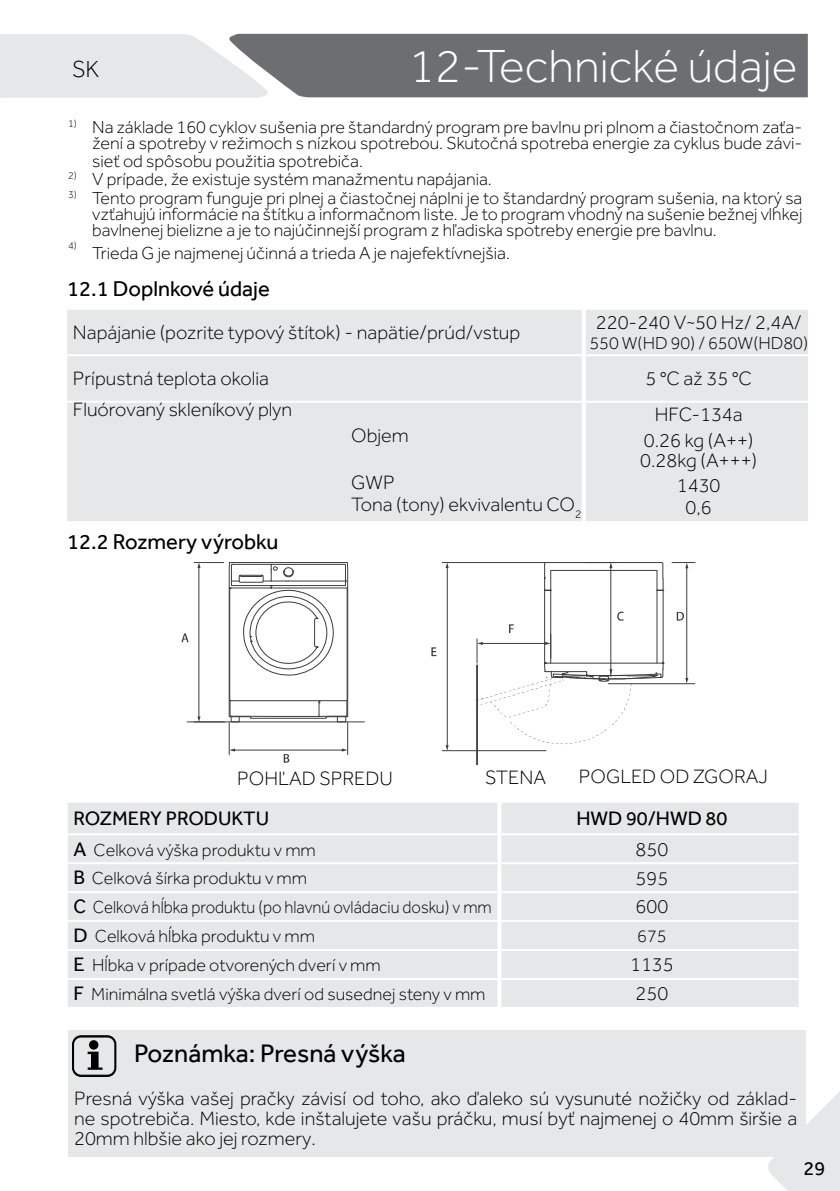
<style>
.page{position:relative;width:840px;height:1191px;background:#fff}
.page>*{position:absolute;margin:0;border:0;box-sizing:border-box;transform-origin:0 0}
.t1{font:300 48px "Effra";color:#fff}
.t2{font:26px "Effra";color:#000}
.t3{font:300 24px "Effra";color:#000}
.t4{font:22px "Effra";color:#000}
.t5{font:300 20px/25.6px "Effra";color:#000;text-align:center}
.t6{font:20px "Effra";color:#000}
.t7{font:300 18px/16px "Effra";color:#000;text-align:right}
.t8{font:300 18px "Effra";color:#000;scale:.93 1}
.t9{font:300 10.4px "Effra";color:#000}
.s1{font-weight:400;font-size:20px}
</style>
<div class="page">
<svg style="left:766px;top:1045px;width:73px;height:146px"></svg>
<svg style="left:0;top:34px;width:807px;height:64px;background:#cecfd1"></svg>
<div style="left:304px;top:35px;width:493px;height:61px;background:#6d6e71"></div>
<div style="left:67px;top:310px;width:740px;height:211px;background:#e6e7e8"></div>
<hr style="left:67px;top:354px;width:514px;height:2px;background:#fff">
<hr style="left:585px;top:354px;width:222px;height:2px;background:#fff">
<hr style="left:67px;top:401px;width:514px;height:2px;background:#fff">
<hr style="left:585px;top:401px;width:222px;height:2px;background:#fff">
<svg style="left:581px;top:310px;width:4px;height:45px"></svg>
<svg style="left:581px;top:355px;width:4px;height:47px"></svg>
<svg style="left:581px;top:402px;width:4px;height:119px"></svg>
<div style="left:68px;top:803px;width:730px;height:204px;background:#e6e7e8"></div>
<hr style="left:68px;top:833px;width:429px;height:2px;background:#fff">
<hr style="left:501px;top:833px;width:297px;height:2px;background:#fff">
<hr style="left:68px;top:862px;width:429px;height:2px;background:#fff">
<hr style="left:501px;top:862px;width:297px;height:2px;background:#fff">
<hr style="left:68px;top:891px;width:429px;height:2px;background:#fff">
<hr style="left:501px;top:891px;width:297px;height:2px;background:#fff">
<hr style="left:68px;top:920px;width:429px;height:2px;background:#fff">
<hr style="left:501px;top:920px;width:297px;height:2px;background:#fff">
<hr style="left:68px;top:949px;width:429px;height:2px;background:#fff">
<hr style="left:501px;top:949px;width:297px;height:2px;background:#fff">
<hr style="left:68px;top:978px;width:429px;height:2px;background:#fff">
<hr style="left:501px;top:978px;width:297px;height:2px;background:#fff">
<hr style="left:497px;top:803px;width:4px;height:31px;background:#fff">
<svg style="left:798px;top:803px;width:1px;height:30px"></svg>
<hr style="left:497px;top:834px;width:4px;height:29px;background:#fff">
<svg style="left:798px;top:835px;width:1px;height:27px"></svg>
<hr style="left:497px;top:863px;width:4px;height:29px;background:#fff">
<svg style="left:798px;top:864px;width:1px;height:27px"></svg>
<hr style="left:497px;top:892px;width:4px;height:29px;background:#fff">
<svg style="left:798px;top:893px;width:1px;height:27px"></svg>
<hr style="left:497px;top:921px;width:4px;height:29px;background:#fff">
<svg style="left:798px;top:922px;width:1px;height:27px"></svg>
<hr style="left:497px;top:950px;width:4px;height:29px;background:#fff">
<svg style="left:798px;top:951px;width:1px;height:27px"></svg>
<hr style="left:497px;top:979px;width:4px;height:28px;background:#fff">
<svg style="left:798px;top:980px;width:1px;height:27px"></svg>
<div style="left:68px;top:1030px;width:737px;height:126px;background:#e6e7e8"></div>
<svg style="left:72px;top:1035px;width:44px;height:41px"></svg>
<div style="left:89px;top:1040px;width:9px;height:9px;background:#000;border-radius:50%"></div>
<hr style="left:476px;top:664px;width:1px;height:100px;background:#3d3d3e">
<svg style="left:181px;top:633px;width:7px;height:9px"></svg>
<svg style="left:283px;top:754px;width:6px;height:9px"></svg>
<svg style="left:431px;top:647px;width:5px;height:9px"></svg>
<svg style="left:676px;top:612px;width:7px;height:8px"></svg>
<hr style="left:442px;top:562px;width:103px;height:1px;background:#3d3d3e">
<hr style="left:446px;top:567px;width:1px;height:179px;background:#3d3d3e">
<svg style="left:671px;top:562px;width:23px;height:6px"></svg>
<hr style="left:442px;top:750px;width:103px;height:1px;background:#3d3d3e">
<hr style="left:608px;top:683px;width:86px;height:1px;background:#3d3d3e">
<svg style="left:194px;top:562px;width:154px;height:159px"></svg>
<hr style="left:187px;top:721px;width:177px;height:1px;background:#3d3d3e">
<hr style="left:347px;top:722px;width:1px;height:32px;background:#3d3d3e">
<hr style="left:229px;top:722px;width:1px;height:32px;background:#3d3d3e">
<hr style="left:234px;top:749px;width:108px;height:1px;background:#3d3d3e">
<svg style="left:341px;top:748px;width:6px;height:3px"></svg>
<svg style="left:229px;top:748px;width:6px;height:3px"></svg>
<hr style="left:686px;top:566px;width:1px;height:112px;background:#3d3d3e">
<svg style="left:685px;top:678px;width:3px;height:5px"></svg>
<svg style="left:476px;top:562px;width:187px;height:182px"></svg>
<h3 class="t3" style="left:72px;top:55px;width:29px">SK</h3>
<h1 class="t1" style="left:408px;top:39px;width:390px">12-Technické údaje</h1>
<p class="t7" style="left:68px;top:118px;width:735px"><sup>1)</sup> Na základe 160 cyklov sušenia pre štandardný program pre bavlnu pri plnom a čiastočnom zaťa&shy;žení a spotreby v režimoch s nízkou spotrebou. Skutočná spotreba energie za cyklus bude závi-</p>
<p class="t7" style="left:92px;top:152px;width:272px">sieť od spôsobu použitia spotrebiča.</p>
<p class="t7" style="left:68px;top:171px;width:425px"><sup>2)</sup> V prípade, že existuje systém manažmentu napájania.</p>
<p class="t7" style="left:92px;top:190px;width:711px;text-align:justify;text-indent:-24px"><sup>3)</sup> Tento program funguje pri plnej a čiastočnej náplni je to štandardný program sušenia, na ktorý sa vzťahujú informácie na štítku a informačnom liste. Je to program vhodný na sušenie bežnej vlhkej bavlnenej bielizne a je to najúčinnejší program z hľadiska spotreby energie pre bavlnu.</p>
<p class="t9" style="left:68px;top:240px;width:10px">4)</p>
<p class="t7" style="left:92px;top:245px;width:419px">Trieda G je najmenej účinná a trieda A je najefektívnejšia.</p>
<p class="t4" style="left:67px;top:275px;width:204px">12.1 Doplnkové údaje</p>
<p class="t5" style="left:73px;top:319px;width:448px">Napájanie (pozrite typový štítok) - napätie/prúd/vstup</p>
<p class="t5" style="left:595px;top:309px;width:207px">220-240 V~50 Hz/ 2,4A/</p>
<p class="t7" style="left:589px;top:335px;width:220px">550 W(HD 90) / 650W(HD80)</p>
<p class="t5" style="left:73px;top:366px;width:197px">Prípustná teplota okolia</p>
<p class="t5" style="left:645px;top:366px;width:108px">5 °C až 35 °C</p>
<p class="t5" style="left:73px;top:397px;width:220px">Fluórovaný skleníkový plyn</p>
<p class="t5" style="left:351px;top:422px;width:59px">Objem</p>
<p class="t5" style="left:351px;top:472px;width:232px;line-height:21.6px;text-align:left">GWP<br>Tona (tony) ekvivalentu CO<sub>2</sub></p>
<p class="t5" style="left:643px;top:401px;width:111px">HFC-134a<br>0.26 kg (A++)</p>
<p class="t5" style="left:640px;top:447px;width:118px">0.28kg (A+++)<br>1430</p>
<p class="t5" style="left:685px;top:494px;width:28px">0,6</p>
<p class="t4" style="left:67px;top:528px;width:212px">12.2 Rozmery výrobku</p>
<p class="t5" style="left:237px;top:765px;width:157px">POHĽAD SPREDU</p>
<p class="t5" style="left:485px;top:764px;width:62px">STENA</p>
<p class="t5" style="left:578px;top:764px;width:190px">POGLED OD ZGORAJ</p>
<p class="t6" style="left:73px;top:806px;width:197px">ROZMERY PRODUKTU</p>
<p class="t6" style="left:576px;top:806px;width:152px">HWD 90/HWD 80</p>
<p class="t7" style="left:73px;top:841px;width:244px"><span class="s1">A</span> Celková výška produktu v mm</p>
<p class="t5" style="left:635px;top:836px;width:34px">850</p>
<p class="t7" style="left:73px;top:870px;width:235px"><span class="s1">B</span> Celková šírka produktu v mm</p>
<p class="t5" style="left:635px;top:865px;width:34px">595</p>
<p class="t8" style="left:73px;top:897px;width:451px"><span class="s1">C</span> Celková hĺbka produktu (po hlavnú ovládaciu dosku) v mm</p>
<p class="t5" style="left:635px;top:894px;width:34px">600</p>
<p class="t7" style="left:73px;top:928px;width:243px"><span class="s1">D</span> Celková hĺbka produktu v mm</p>
<p class="t7" style="left:636px;top:927px;width:31px">675</p>
<p class="t7" style="left:73px;top:957px;width:308px"><span class="s1">E</span> Hĺbka v prípade otvorených dverí v mm</p>
<p class="t5" style="left:629px;top:951px;width:45px">1135</p>
<p class="t7" style="left:73px;top:986px;width:413px"><span class="s1">F</span> Minimálna svetlá výška dverí od susednej steny v mm</p>
<p class="t5" style="left:635px;top:980px;width:34px">250</p>
<h2 class="t2" style="left:134px;top:1038px;width:273px">Poznámka: Presná výška</h2>
<p class="t5" style="left:74px;top:1088px;width:724px;line-height:20px;text-align:justify">Presná výška vašej pračky závisí od toho, ako ďaleko sú vysunuté nožičky od základ&shy;ne spotrebiča. Miesto, kde inštalujete vašu práčku, musí byť najmenej o 40mm širšie a 20mm hlbšie ako jej rozmery.</p>
<p class="t6" style="left:803px;top:1156px;width:23px">29</p>
</div>
